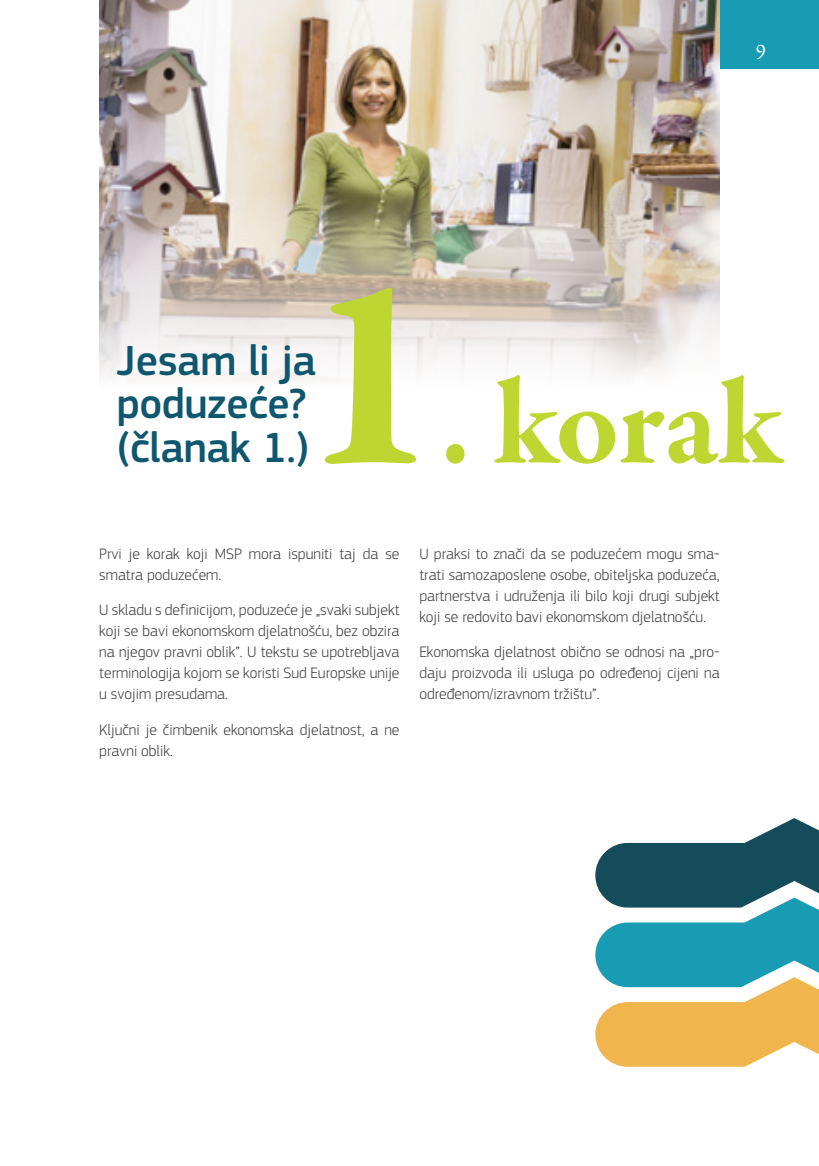
<style>
.page{position:relative;width:819px;height:1166px;background:#fff}
.page>*{position:absolute;margin:0;border:0;box-sizing:border-box;transform-origin:0 0}
.step_header{font:700 280px "Garamond Premr Pro";color:#bdd631}
.step_header-2{font:700 123.9px "Garamond Premr Pro";letter-spacing:-.005em;color:#bdd631}
.title_1_step{font:500 43.75px/43.8px "EC Square Sans Pro";letter-spacing:-.01em;color:#0f576f}
.t1{font:21px "Garamond Premr Pro";color:#fff}
.body{font:300 15.75px/21px "EC Square Sans Pro";color:#3e3e3f;text-align:justify}
</style>
<div class="page">
<div style="left:719px;top:0;width:100px;height:68px;background:#179cb4"></div>
<svg style="left:595px;top:818px;width:224px;height:249px"></svg>
<img style="left:99px;top:0;width:620px;height:380px">
<h3 class="t1" style="left:755px;top:39px;width:12px">9</h3>
<p class="title_1_step" style="left:117px;top:339px;width:201px">Jesam li ja poduzeće? (članak 1.)</p>
<p class="step_header" style="left:298px;top:202px;width:142px">1</p>
<p class="step_header-2" style="left:439px;top:347px;width:345px">. korak</p>
<p class="body" style="left:99px;top:543px;width:302px">Prvi je korak koji MSP mora ispuniti taj da se smatra poduzećem.</p>
<p class="body" style="left:99px;top:600px;width:302px">U skladu s definicijom, poduzeće je „svaki subjekt koji se bavi ekonomskom djelatnošću, bez obzira na njegov pravni oblik”. U tekstu se upotrebljava terminologija kojom se koristi Sud Europske unije u svojim presudama.</p>
<p class="body" style="left:99px;top:719px;width:302px">Ključni je čimbenik ekonomska djelatnost, a ne pravni oblik.</p>
<p class="body" style="left:419px;top:543px;width:302px">U praksi to znači da se poduzećem mogu sma&shy;trati samozaposlene osobe, obiteljska poduzeća, partnerstva i udruženja ili bilo koji drugi subjekt koji se redovito bavi ekonomskom djelatnošću.</p>
<p class="body" style="left:419px;top:642px;width:302px">Ekonomska djelatnost obično se odnosi na „pro&shy;daju proizvoda ili usluga po određenoj cijeni na određenom/izravnom tržištu”.</p>
</div>
